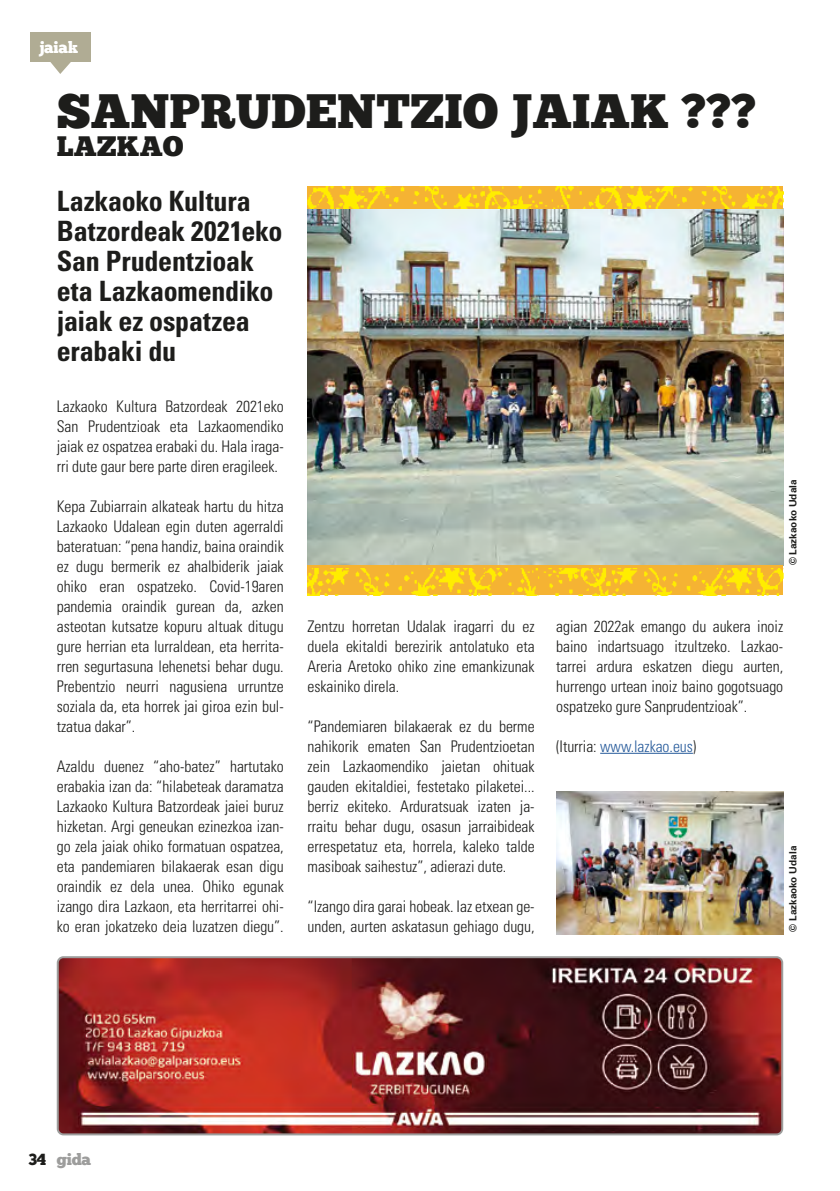
<style>
.page{position:relative;width:840px;height:1191px;background:#fff}
.page>*{position:absolute;margin:0;border:0;box-sizing:border-box;transform-origin:0 0}
.t1{font:48px "Chunk Five Ex";color:#1d1d1b}
.t2{font:700 condensed 28px/30px "Univers";letter-spacing:-.01em;color:#1d1d1b}
.t3{font:28px "Chunk Five Ex";color:#1d1d1b}
.t4{font:300 condensed 16px/20px "Univers";letter-spacing:-.005em;color:#1d1d1b;text-align:justify}
.t5{font:300 condensed 16px "Univers";letter-spacing:-.005em;color:#275b9b}
.t6{font:16px "Chunk Five Ex";letter-spacing:-.02em;color:#9d9d9c}
.t7{font:16px "Chunk Five Ex";letter-spacing:-.02em;color:#fff}
.t8{font:700 10px "Univers";color:#1d1d1b}
.s1{color:#1d1d1b}
</style>
<div class="page">
<img style="left:58px;top:957px;width:723px;height:177px">
<div style="left:57px;top:956px;width:725px;height:179px;border:2px solid #9d9d9c;border-radius:6px"></div>
<svg style="left:50px;top:62px;width:21px;height:12px"></svg>
<div style="left:30px;top:32px;width:60px;height:30px;background:#b0ac94"></div>
<img style="left:307px;top:209px;width:475px;height:356px">
<svg style="left:307px;top:186px;width:475px;height:23px;background:#f7c224"></svg>
<div style="left:307px;top:565px;width:475px;height:30px;background:#f5b333"></div>
<img style="left:307px;top:568px;width:475px;height:27px">
<hr style="left:600px;top:753px;width:92px;height:1px;background:#275b9b">
<img style="left:556px;top:791px;width:226px;height:143px">
<p class="t7" style="left:39px;top:35px;width:41px">jaiak</p>
<h1 class="t1" style="left:57px;top:75px;width:700px">SANPRUDENTZIO JAIAK ???</h1>
<h2 class="t3" style="left:57px;top:125px;width:128px">LAZKAO</h2>
<h2 class="t2" style="left:57px;top:186px;width:227px">Lazkaoko Kultura<br>Batzordeak 2021eko<br>San Prudentzioak eta Lazkaomendiko jaiak ez ospatzea erabaki du</h2>
<p class="t4" style="left:57px;top:396px;width:228px">Lazkaoko Kultura Batzordeak 2021eko San Prudentzioak eta Lazkaomendiko jaiak ez ospatzea erabaki du. Hala iraga&shy;rri dute gaur bere parte diren eragileek.</p>
<p class="t4" style="left:57px;top:496px;width:228px">Kepa Zubiarrain alkateak hartu du hitza Lazkaoko Udalean egin duten agerraldi bateratuan: “pena handiz, baina oraindik ez dugu bermerik ez ahalbiderik jaiak ohiko eran ospatzeko. Covid-19aren pandemia oraindik gurean da, azken asteotan kutsatze kopuru altuak ditugu gure herrian eta lurraldean, eta herrita&shy;rren segurtasuna lehenetsi behar dugu.<br>Prebentzio neurri nagusiena urruntze soziala da, eta horrek jai giroa ezin bul&shy;tzatua dakar”.</p>
<p class="t4" style="left:57px;top:756px;width:228px">Azaldu duenez “aho-batez” hartutako erabakia izan da: “hilabeteak daramatza Lazkaoko Kultura Batzordeak jaiei buruz hizketan. Argi geneukan ezinezkoa izan&shy;go zela jaiak ohiko formatuan ospatzea, eta pandemiaren bilakaerak esan digu oraindik ez dela unea. Ohiko egunak izango dira Lazkaon, eta herritarrei ohi&shy;ko eran jokatzeko deia luzatzen diegu”.</p>
<p class="t8" style="left:786px;top:565px;width:87px;rotate:-90deg">© Lazkaoko Udala</p>
<p class="t4" style="left:307px;top:616px;width:228px">Zentzu horretan Udalak iragarri du ez duela ekitaldi berezirik antolatuko eta Areria Aretoko ohiko zine emankizunak eskainiko direla.</p>
<p class="t4" style="left:307px;top:716px;width:228px">“Pandemiaren bilakaerak ez du berme nahikorik ematen San Prudentzioetan zein Lazkaomendiko jaietan ohituak gauden ekitaldiei, festetako pilaketei... berriz ekiteko. Arduratsuak izaten ja&shy;rraitu behar dugu, osasun jarraibideak errespetatuz eta, horrela, kaleko talde masiboak saihestuz”, adierazi dute.</p>
<p class="t4" style="left:307px;top:896px;width:228px">“Izango dira garai hobeak. Iaz etxean ge&shy;unden, aurten askatasun gehiago dugu,</p>
<p class="t4" style="left:556px;top:616px;width:228px">agian 2022ak emango du aukera inoiz baino indartsuago itzultzeko. Lazkao&shy;tarrei ardura eskatzen diegu aurten, hurrengo urtean inoiz baino gogotsuago ospatzeko gure Sanprudentzioak”.</p>
<p class="t5" style="left:556px;top:736px;width:142px"><span class="s1">(Iturria:</span> www.lazkao.eus<span class="s1">)</span></p>
<p class="t8" style="left:786px;top:931px;width:87px;rotate:-90deg">© Lazkaoko Udala</p>
<p class="t6" style="left:28px;top:1147px;width:64px"><span class="s1">34</span> gida</p>
</div>
